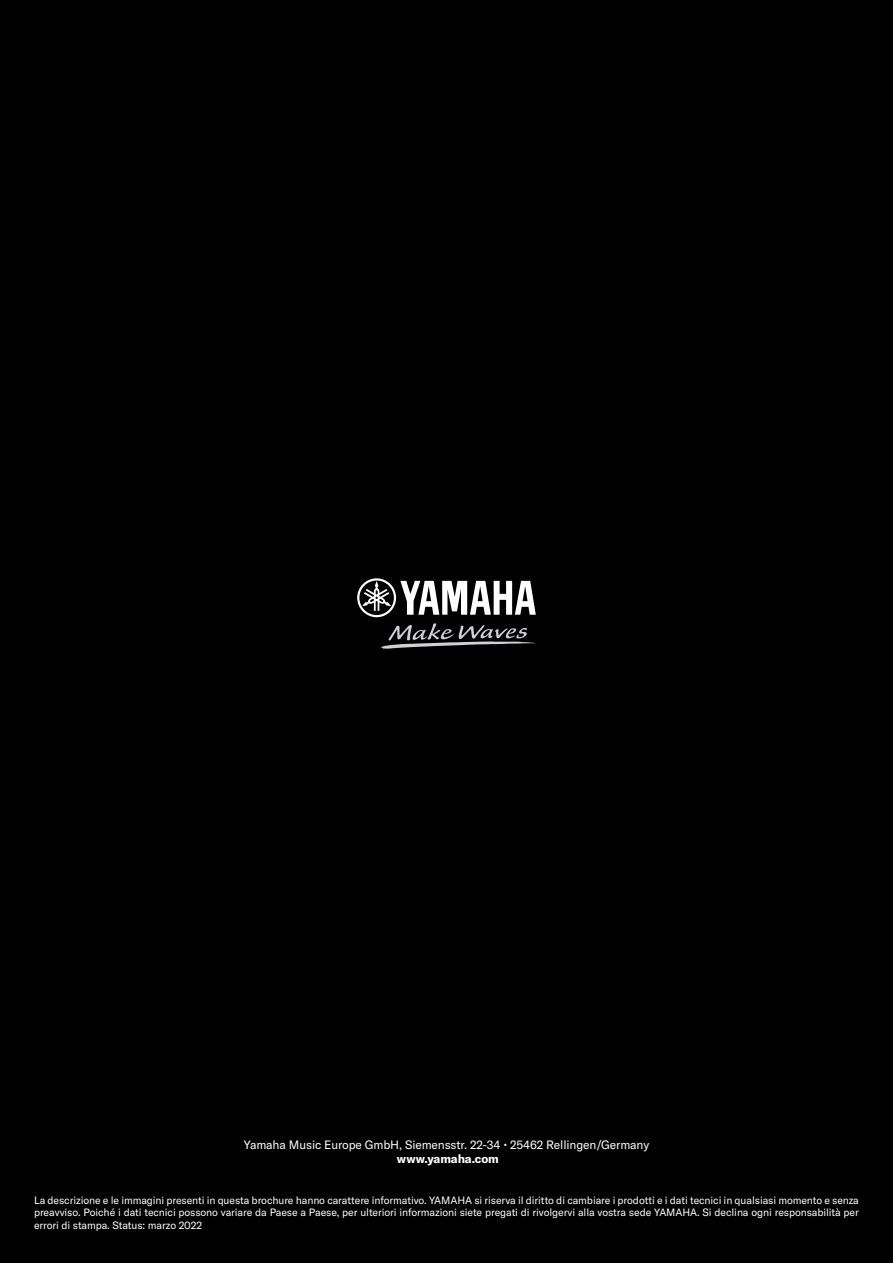
<style>
.page{position:relative;width:893px;height:1263px;background:#000}
.page>*{position:absolute;margin:0;border:0;box-sizing:border-box;transform-origin:0 0}
.t1{font:12px "GT America Y";letter-spacing:-.01em;color:#fff}
.t2{font:700 12px "GT America Y";letter-spacing:-.01em;color:#fff}
.t3{font:10.5px/12.6px "GT America Y";letter-spacing:-.01em;color:#fff;text-align:justify}
</style>
<div class="page">
<svg style="left:357px;top:578px;width:179px;height:39px"></svg>
<svg style="left:381px;top:623px;width:154px;height:26px"></svg>
<p class="t1" style="left:244px;top:1138px;width:407px">Yamaha Music Europe GmbH, Siemensstr. 22-34 • 25462 Rellingen/Germany</p>
<p class="t2" style="left:397px;top:1152px;width:103px">www.yamaha.com</p>
<p class="t3" style="left:34px;top:1194px;width:826px">La descrizione e le immagini presenti in questa brochure hanno carattere informativo. YAMAHA si riserva il diritto di cambiare i prodotti e i dati tecnici in qualsiasi momento e senza preavviso. Poiché i dati tecnici possono variare da Paese a Paese, per ulteriori informazioni siete pregati di rivolgervi alla vostra sede YAMAHA. Si declina ogni responsabilità per errori di stampa. Status: marzo 2022</p>
</div>
